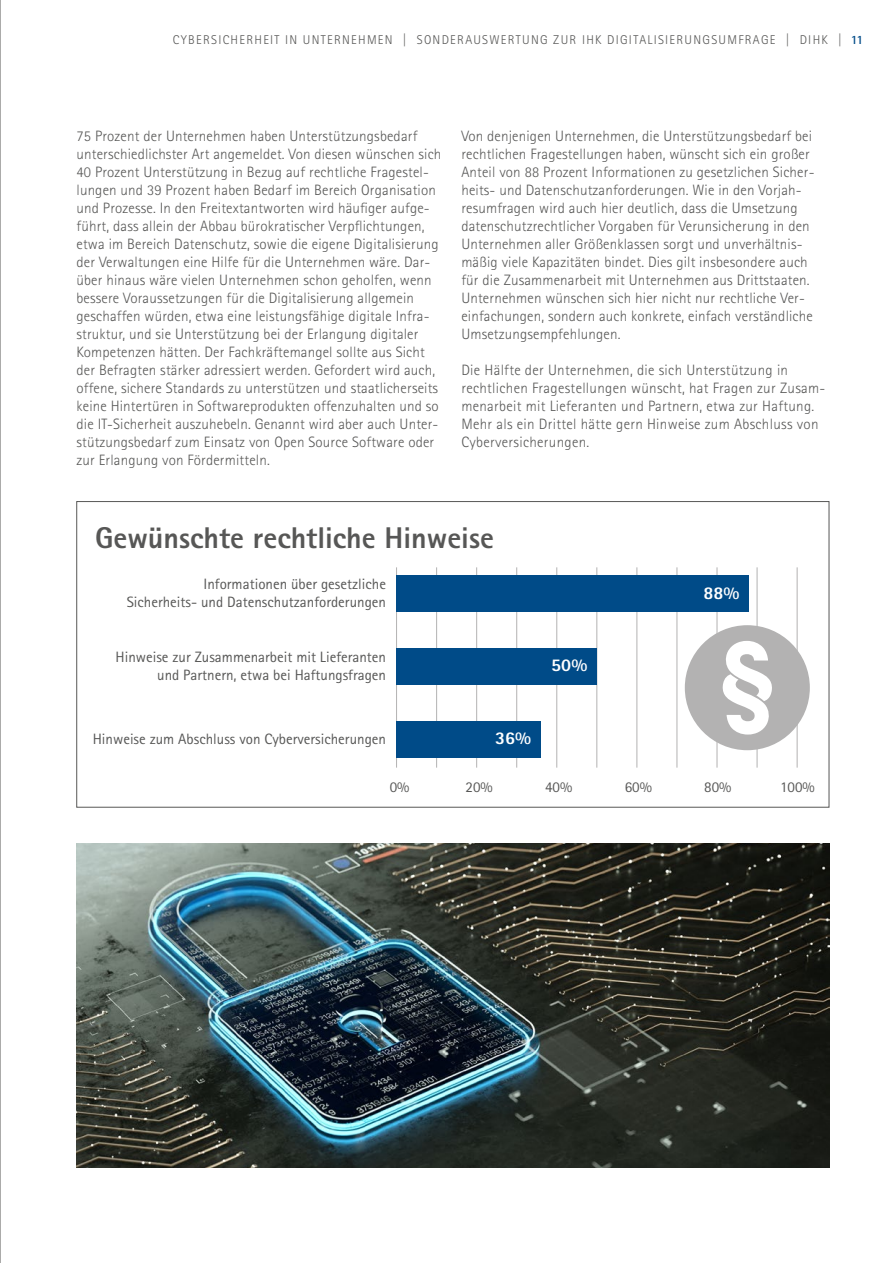
<style>
.page{position:relative;width:893px;height:1263px;background:#fff}
.page>*{position:absolute;margin:0;border:0;box-sizing:border-box;transform-origin:0 0}
.t1{font:800 30px "Agfa Rotis Sans Serif";color:#575756}
.t2{font:800 18px "Agfa Rotis Sans Serif";color:#fff}
.t3{font:300 15px/18px "Agfa Rotis Sans Serif";letter-spacing:.01em;color:#575756}
.t4{font:15px/18px "Agfa Rotis Sans Serif";color:#575756;text-align:right}
.t5{font:300 12.75px "Agfa Rotis Sans Serif";letter-spacing:.1em;color:#575756}
.s1{font-weight:700;color:#004b88}
</style>
<div class="page">
<hr style="left:396px;top:567px;width:1px;height:201px;background:#b3b2b2">
<hr style="left:436px;top:567px;width:1px;height:201px;background:#b3b2b2">
<hr style="left:516px;top:567px;width:1px;height:201px;background:#b3b2b2">
<hr style="left:596px;top:567px;width:1px;height:201px;background:#b3b2b2">
<hr style="left:677px;top:567px;width:1px;height:201px;background:#b3b2b2">
<hr style="left:757px;top:567px;width:1px;height:201px;background:#b3b2b2">
<hr style="left:476px;top:567px;width:1px;height:201px;background:#b3b2b2">
<hr style="left:556px;top:567px;width:1px;height:201px;background:#b3b2b2">
<hr style="left:636px;top:567px;width:1px;height:201px;background:#b3b2b2">
<hr style="left:717px;top:567px;width:1px;height:201px;background:#b3b2b2">
<hr style="left:797px;top:567px;width:1px;height:201px;background:#b3b2b2">
<div style="left:397px;top:721px;width:144px;height:36px;background:#004b88"></div>
<div style="left:397px;top:648px;width:200px;height:36px;background:#004b88"></div>
<div style="left:397px;top:575px;width:352px;height:36px;background:#004b88"></div>
<div style="left:685px;top:625px;width:125px;height:125px;background:#b3b2b2;border-radius:50%"></div>
<svg style="left:722px;top:641px;width:50px;height:93px"></svg>
<img style="left:77px;top:843px;width:752px;height:324px">
<hr style="left:0;top:0;width:1px;height:1263px;background:#9d9d9c">
<p class="t5" style="left:173px;top:33px;width:692px">CYBERSICHERHEIT IN UNTERNEHMEN | SONDERAUSWERTUNG ZUR IHK DIGITALISIERUNGSUMFRAGE | DIHK | <span class="s1">11</span></p>
<p class="t3" style="left:77px;top:127px;width:366px">75 Prozent der Unternehmen haben Unterstützungsbedarf unterschiedlichster Art angemeldet. Von diesen wünschen sich 40 Prozent Unterstützung in Bezug auf rechtliche Fragestel&shy;lungen und 39 Prozent haben Bedarf im Bereich Organisation und Prozesse. In den Freitextantworten wird häufiger aufge&shy;führt, dass allein der Abbau bürokratischer Verpflichtungen, etwa im Bereich Datenschutz, sowie die eigene Digitalisierung der Verwaltungen eine Hilfe für die Unternehmen wäre. Dar&shy;über hinaus wäre vielen Unternehmen schon geholfen, wenn bessere Voraussetzungen für die Digitalisierung allgemein geschaffen würden, etwa eine leistungsfähige digitale Infra&shy;struktur, und sie Unterstützung bei der Erlangung digitaler Kompetenzen hätten. Der Fachkräftemangel sollte aus Sicht der Befragten stärker adressiert werden. Gefordert wird auch, offene, sichere Standards zu unterstützen und staatlicherseits keine Hintertüren in Softwareprodukten offenzuhalten und so die IT-Sicherheit auszuhebeln. Genannt wird aber auch Unter&shy;stützungsbedarf zum Einsatz von Open Source Software oder zur Erlangung von Fördermitteln.</p>
<p class="t3" style="left:461px;top:127px;width:355px">Von denjenigen Unternehmen, die Unterstützungsbedarf bei rechtlichen Fragestellungen haben, wünscht sich ein großer Anteil von 88 Prozent Informationen zu gesetzlichen Sicher&shy;heits- und Datenschutzanforderungen. Wie in den Vorjah&shy;resumfragen wird auch hier deutlich, dass die Umsetzung datenschutzrechtlicher Vorgaben für Verunsicherung in den Unternehmen aller Größenklassen sorgt und unverhältnis&shy;mäßig viele Kapazitäten bindet. Dies gilt insbesondere auch für die Zusammenarbeit mit Unternehmen aus Drittstaaten.<br>Unternehmen wünschen sich hier nicht nur rechtliche Ver&shy;einfachungen, sondern auch konkrete, einfach verständliche Umsetzungsempfehlungen.</p>
<p class="t3" style="left:461px;top:361px;width:365px">Die Hälfte der Unternehmen, die sich Unterstützung in rechtlichen Fragestellungen wünscht, hat Fragen zur Zusam&shy;menarbeit mit Lieferanten und Partnern, etwa zur Haftung.<br>Mehr als ein Drittel hätte gern Hinweise zum Abschluss von Cyberversicherungen.</p>
<p class="t1" style="left:95px;top:519px;width:400px">Gewünschte rechtliche Hinweise</p>
<p class="t4" style="left:127px;top:575px;width:261px">Informationen über gesetzliche<br>Sicherheits- und Datenschutzanforderungen</p>
<p class="t2" style="left:704px;top:581px;width:38px">88%</p>
<p class="t4" style="left:116px;top:648px;width:272px">Hinweise zur Zusammenarbeit mit Lieferanten und Partnern, etwa bei Haftungsfragen</p>
<p class="t2" style="left:551px;top:654px;width:38px">50%</p>
<p class="t4" style="left:93px;top:729px;width:295px">Hinweise zum Abschluss von Cyberversicherungen</p>
<p class="t2" style="left:495px;top:727px;width:38px">36%</p>
<p class="t4" style="left:390px;top:778px;width:21px">0%</p>
<p class="t4" style="left:704px;top:778px;width:29px">80%</p>
<p class="t4" style="left:465px;top:778px;width:29px">20%</p>
<p class="t4" style="left:625px;top:778px;width:29px">60%</p>
<p class="t4" style="left:545px;top:778px;width:29px">40%</p>
<p class="t4" style="left:780px;top:778px;width:36px">100%</p>
</div>
